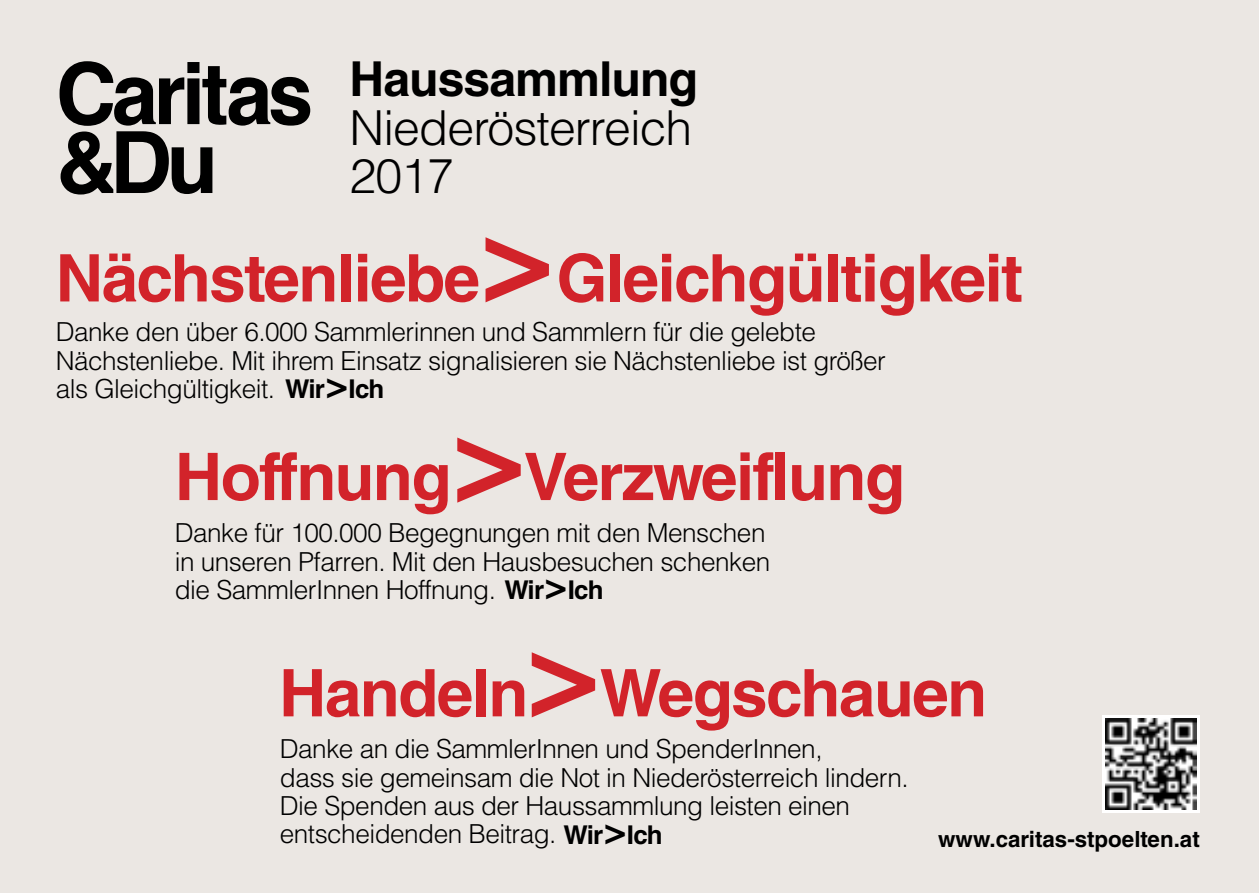
<style>
.page{position:relative;width:1259px;height:893px;background:#ebe7e3}
.page>*{position:absolute;margin:0;border:0;box-sizing:border-box;transform-origin:0 0}
.t1{font:700 124.8px "Helvetica LT Std";color:#d2232a}
.t2{font:700 65.7px "Helvetica LT Std";letter-spacing:-.025em;color:#d2232a}
.t3{font:300 48.3px/48.6px "Helvetica LT Std";letter-spacing:-.02em;color:#000}
.t4{font:700 48.3px "Helvetica LT Std";letter-spacing:-.02em;color:#000}
.t5{font:700 38.1px "Helvetica LT Std";color:#000}
.t6{font:300 26.1px/28.5px "Helvetica LT Std";letter-spacing:-.02em;color:#000}
.t7{font:700 22.2px "Helvetica LT Std";color:#000}
.s1{font-weight:700;font-size:25.8px}
</style>
<div class="page">
<svg style="left:60px;top:61px;width:250px;height:134px"></svg>
<svg style="left:1102px;top:715px;width:97px;height:98px"></svg>
<img style="left:1105px;top:718px;width:91px;height:91px">
<h3 class="t4" style="left:349px;top:49px;width:350px">Haussammlung</h3>
<h3 class="t3" style="left:349px;top:103px;width:344px">Niederösterreich<br>2017</h3>
<h1 class="t1" style="left:481px;top:181px;width:74px">&gt;</h1>
<h2 class="t2" style="left:56px;top:238px;width:969px">Nächstenliebe Gleichgültigkeit</h2>
<p class="t6" style="left:56px;top:317px;width:831px">Danke den über 6.000 Sammlerinnen und Sammlern für die gelebte<br>Nächstenliebe. Mit ihrem Einsatz signalisieren sie Nächstenliebe ist größer als Gleichgültigkeit. <span class="s1">Wir Ich</span></p>
<h3 class="t5" style="left:326px;top:361px;width:24px">&gt;</h3>
<h1 class="t1" style="left:452px;top:382px;width:74px">&gt;</h1>
<h2 class="t2" style="left:175px;top:437px;width:731px">Hoffnung Verzweiflung</h2>
<p class="t6" style="left:175px;top:518px;width:597px">Danke für 100.000 Begegnungen mit den Menschen in unseren Pfarren. Mit den Hausbesuchen schenken die SammlerInnen Hoffnung. <span class="s1">Wir Ich</span></p>
<h3 class="t5" style="left:545px;top:563px;width:24px">&gt;</h3>
<h1 class="t1" style="left:527px;top:596px;width:74px">&gt;</h1>
<h2 class="t2" style="left:279px;top:653px;width:710px">Handeln Wegschauen</h2>
<p class="t6" style="left:280px;top:734px;width:630px">Danke an die SammlerInnen und SpenderInnen,<br>dass sie gemeinsam die Not in Niederösterreich lindern.<br>Die Spenden aus der Haussammlung leisten einen entscheidenden Beitrag. <span class="s1">Wir Ich</span></p>
<h3 class="t5" style="left:604px;top:807px;width:24px">&gt;</h3>
<p class="t7" style="left:938px;top:825px;width:263px">www.caritas-stpoelten.at</p>
</div>
